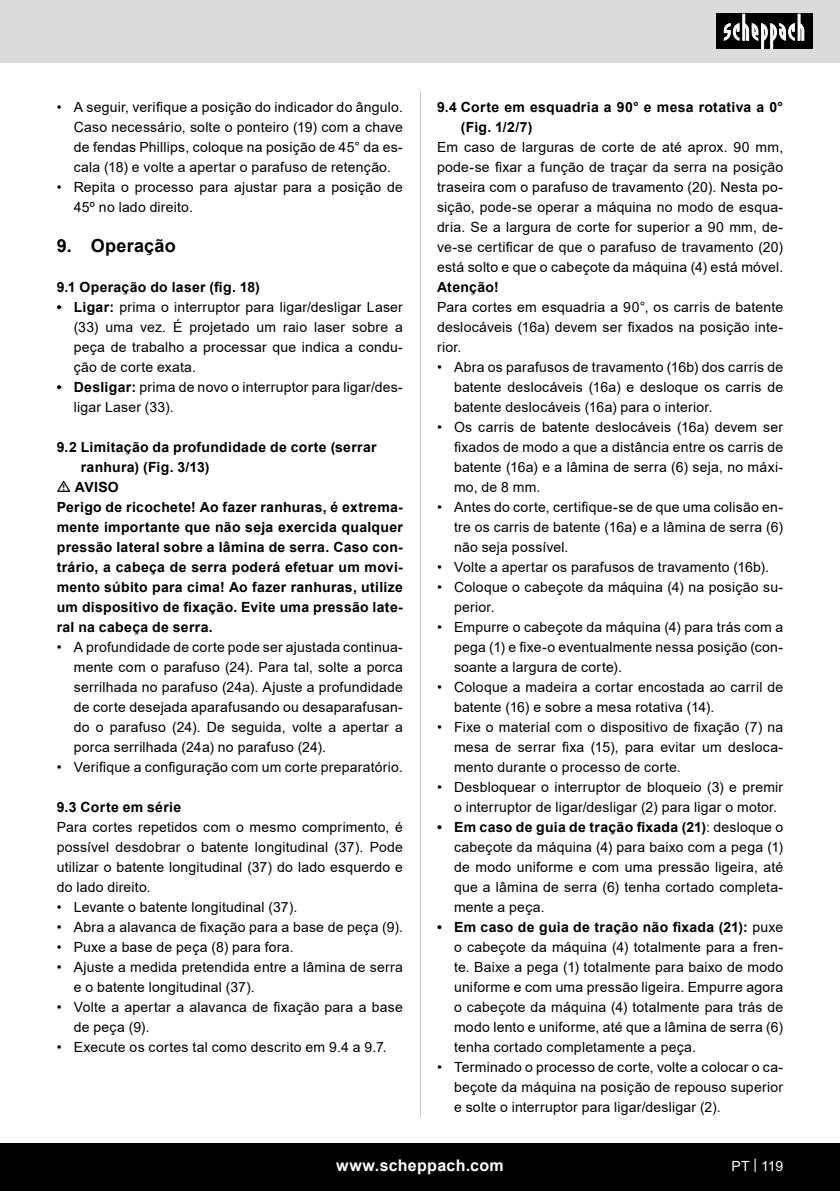
<style>
.page{position:relative;width:840px;height:1191px;background:#fff}
.page>*{position:absolute;margin:0;border:0;box-sizing:border-box;transform-origin:0 0}
.t1{font:700 18px "Arial";letter-spacing:.015em;color:#000}
.t2{font:700 16px "Arial";letter-spacing:.02em;color:#fff}
.t3{font:14px/20px "Arial";letter-spacing:.015em;color:#000;text-align:justify}
.t4{font:700 14px/20px "Arial";letter-spacing:.02em;color:#000}
.t5{font:14px "Arial";color:#fff}
.s1{font-weight:700}
</style>
<div class="page">
<div style="left:0;top:0;width:839px;height:63px;background:#dbdbdb"></div>
<div style="left:0;top:1143px;width:839px;height:48px;background:#000"></div>
<div style="left:716px;top:14px;width:96px;height:35px;background:#000"></div>
<svg style="left:723px;top:14px;width:81px;height:35px"></svg>
<hr style="left:420px;top:92px;width:1px;height:1025px;background:#c7c7c7">
<p class="t3" style="left:74px;top:97px;width:330px;text-indent:-17px">• A seguir, verifique a posição do indicador do ângulo.<br>Caso necessário, solte o ponteiro (19) com a chave de fendas Phillips, coloque na posição de 45° da es&shy;cala (18) e volte a apertar o parafuso de retenção.</p>
<p class="t3" style="left:74px;top:177px;width:330px;text-indent:-17px">• Repita o processo para ajustar para a posição de<br>45º no lado direito.</p>
<p class="t1" style="left:57px;top:233px;width:120px">9. Operação</p>
<p class="t4" style="left:57px;top:277px;width:204px">9.1 Operação do laser (fig. 18)</p>
<p class="t3" style="left:74px;top:297px;width:330px;text-indent:-17px"><span class="s1">• Ligar:</span> prima o interruptor para ligar/desligar Laser (33) uma vez. É projetado um raio laser sobre a peça de trabalho a processar que indica a condu&shy;ção de corte exata.</p>
<p class="t3" style="left:74px;top:377px;width:330px;text-indent:-17px"><span class="s1">• Desligar:</span> prima de novo o interruptor para ligar/des&shy;ligar Laser (33).</p>
<p class="t4" style="left:81px;top:437px;width:297px;text-indent:-24px">9.2 Limitação da profundidade de corte (serrar ranhura) (Fig. 3/13)</p>
<p class="t4" style="left:75px;top:477px;width:46px">AVISO</p>
<p class="t4" style="left:57px;top:497px;width:347px;text-align:justify">Perigo de ricochete! Ao fazer ranhuras, é extrema&shy;mente importante que não seja exercida qualquer pressão lateral sobre a lâmina de serra. Caso con&shy;trário, a cabeça de serra poderá efetuar um movi&shy;mento súbito para cima! Ao fazer ranhuras, utilize um dispositivo de fixação. Evite uma pressão late&shy;ral na cabeça de serra.</p>
<p class="t3" style="left:74px;top:637px;width:330px;text-indent:-17px">• A profundidade de corte pode ser ajustada continua&shy;mente com o parafuso (24). Para tal, solte a porca serrilhada no parafuso (24a). Ajuste a profundidade de corte desejada aparafusando ou desaparafusan&shy;do o parafuso (24). De seguida, volte a apertar a porca serrilhada (24a) no parafuso (24).</p>
<p class="t3" style="left:57px;top:757px;width:347px">• Verifique a configuração com um corte preparatório.</p>
<p class="t4" style="left:57px;top:797px;width:126px">9.3 Corte em série</p>
<p class="t3" style="left:57px;top:817px;width:347px">Para cortes repetidos com o mesmo comprimento, é possível desdobrar o batente longitudinal (37). Pode utilizar o batente longitudinal (37) do lado esquerdo e do lado direito.</p>
<p class="t3" style="left:57px;top:897px;width:242px">• Levante o batente longitudinal (37).</p>
<p class="t3" style="left:57px;top:917px;width:347px">• Abra a alavanca de fixação para a base de peça (9).</p>
<p class="t3" style="left:57px;top:937px;width:238px">• Puxe a base de peça (8) para fora.</p>
<p class="t3" style="left:74px;top:957px;width:330px;text-indent:-17px">• Ajuste a medida pretendida entre a lâmina de serra e o batente longitudinal (37).</p>
<p class="t3" style="left:74px;top:997px;width:330px;text-indent:-17px">• Volte a apertar a alavanca de fixação para a base de peça (9).</p>
<p class="t3" style="left:57px;top:1037px;width:331px">• Execute os cortes tal como descrito em 9.4 a 9.7.</p>
<p class="t4" style="left:460px;top:97px;width:323px;text-indent:-24px">9.4 Corte em esquadria a 90° e mesa rotativa a 0° (Fig. 1/2/7)</p>
<p class="t3" style="left:437px;top:137px;width:347px">Em caso de larguras de corte de até aprox. 90 mm, pode-se fixar a função de traçar da serra na posição traseira com o parafuso de travamento (20). Nesta po&shy;sição, pode-se operar a máquina no modo de esqua&shy;dria. Se a largura de corte for superior a 90 mm, de&shy;ve-se certificar de que o parafuso de travamento (20) está solto e que o cabeçote da máquina (4) está móvel.</p>
<p class="t4" style="left:437px;top:277px;width:63px">Atenção!</p>
<p class="t3" style="left:437px;top:297px;width:347px">Para cortes em esquadria a 90°, os carris de batente deslocáveis (16a) devem ser fixados na posição inte&shy;rior.</p>
<p class="t3" style="left:454px;top:357px;width:330px;text-indent:-17px">• Abra os parafusos de travamento (16b) dos carris de batente deslocáveis (16a) e desloque os carris de batente deslocáveis (16a) para o interior.</p>
<p class="t3" style="left:454px;top:417px;width:330px;text-indent:-17px">• Os carris de batente deslocáveis (16a) devem ser fixados de modo a que a distância entre os carris de batente (16a) e a lâmina de serra (6) seja, no máxi&shy;mo, de 8 mm.</p>
<p class="t3" style="left:454px;top:497px;width:330px;text-indent:-17px">• Antes do corte, certifique-se de que uma colisão en&shy;tre os carris de batente (16a) e a lâmina de serra (6) não seja possível.</p>
<p class="t3" style="left:437px;top:557px;width:333px">• Volte a apertar os parafusos de travamento (16b).</p>
<p class="t3" style="left:454px;top:577px;width:330px;text-indent:-17px">• Coloque o cabeçote da máquina (4) na posição su&shy;perior.</p>
<p class="t3" style="left:454px;top:617px;width:330px;text-indent:-17px">• Empurre o cabeçote da máquina (4) para trás com a pega (1) e fixe-o eventualmente nessa posição (con&shy;soante a largura de corte).</p>
<p class="t3" style="left:454px;top:677px;width:330px;text-indent:-17px">• Coloque a madeira a cortar encostada ao carril de batente (16) e sobre a mesa rotativa (14).</p>
<p class="t3" style="left:454px;top:717px;width:330px;text-indent:-17px">• Fixe o material com o dispositivo de fixação (7) na mesa de serrar fixa (15), para evitar um desloca&shy;mento durante o processo de corte.</p>
<p class="t3" style="left:454px;top:777px;width:330px;text-indent:-17px">• Desbloquear o interruptor de bloqueio (3) e premir o interruptor de ligar/desligar (2) para ligar o motor.</p>
<p class="t3" style="left:454px;top:817px;width:330px;text-indent:-17px"><span class="s1">• Em caso de guia de tração fixada (21)</span>: desloque o cabeçote da máquina (4) para baixo com a pega (1) de modo uniforme e com uma pressão ligeira, até que a lâmina de serra (6) tenha cortado completa&shy;mente a peça.</p>
<p class="t3" style="left:454px;top:917px;width:330px;text-indent:-17px"><span class="s1">• Em caso de guia de tração não fixada (21):</span> puxe o cabeçote da máquina (4) totalmente para a fren&shy;te. Baixe a pega (1) totalmente para baixo de modo uniforme e com uma pressão ligeira. Empurre agora o cabeçote da máquina (4) totalmente para trás de modo lento e uniforme, até que a lâmina de serra (6) tenha cortado completamente a peça.</p>
<p class="t3" style="left:454px;top:1057px;width:330px;text-indent:-17px">• Terminado o processo de corte, volte a colocar o ca&shy;beçote da máquina na posição de repouso superior e solte o interruptor para ligar/desligar (2).</p>
<p class="t2" style="left:336px;top:1154px;width:169px">www.scheppach.com</p>
<p class="t5" style="left:731px;top:1156px;width:53px">PT | 119</p>
</div>
